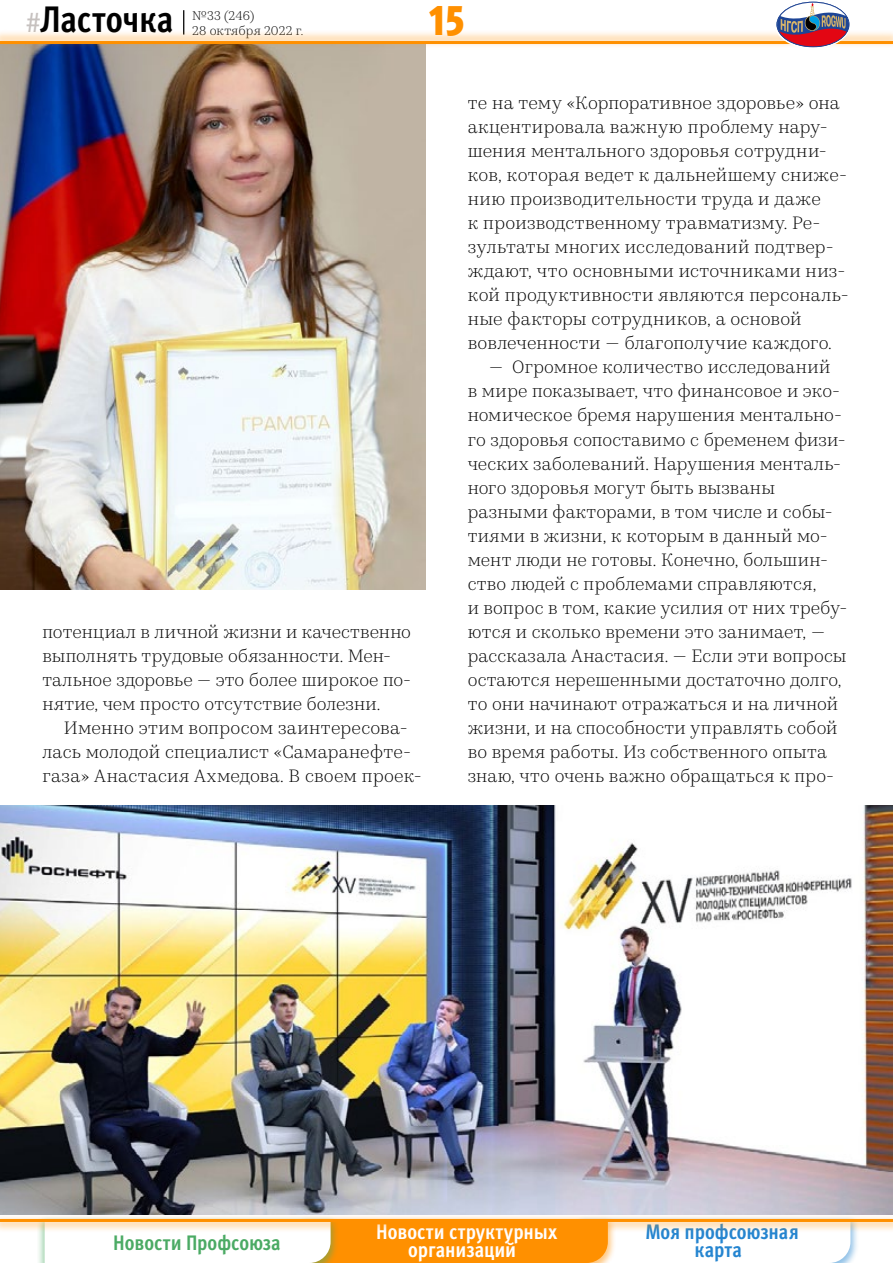
<style>
.page{position:relative;width:893px;height:1263px;background:#fff}
.page>*{position:absolute;margin:0;border:0;box-sizing:border-box;transform-origin:0 0}
.t1{font:900 condensed 43.5px "Meta Pro";color:#ff9000}
.t2{font:700 condensed 36.9px "Meta Pro";letter-spacing:-.005em;color:#000}
.t3{font:700 condensed 21px/18px "Meta Pro";color:#fff;text-align:center}
.t4{font:700 condensed 21px/18px "Meta Pro";letter-spacing:-.005em;color:#2585d0;text-align:center}
.t5{font:700 condensed 21px "Meta Pro";color:#4baa64}
.t6{font:300 18px/24px "Kazimir Text";letter-spacing:.01em;color:#000}
.t7{font:300 12.75px/15px "Kazimir Text";letter-spacing:.015em;color:#000}
.s1{font-weight:400;font-stretch:normal;font-size:27px;color:#c6c1bf}
</style>
<div class="page">
<img style="left:0;top:48px;width:425px;height:542px">
<img style="left:0;top:806px;width:893px;height:408px">
<svg style="left:183px;top:10px;width:1px;height:19px"></svg>
<svg style="left:311px;top:1233px;width:539px;height:30px"></svg>
<div style="left:0;top:29px;width:893px;height:19px;background:#ff9000;opacity:.3"></div>
<hr style="left:0;top:41px;width:893px;height:3px;background:#ff9000">
<div style="left:0;top:1214px;width:893px;height:19px;background:#ff9000;opacity:.3"></div>
<hr style="left:0;top:1219px;width:893px;height:3px;background:#ff9000">
<svg style="left:775px;top:2px;width:75px;height:46px"></svg>
<div style="left:775px;top:0;width:75px;height:48px;border:1px solid #fff;border-radius:50%"></div>
<h2 class="t2" style="left:26px;top:-9px;width:149px"><span class="s1">#</span>Ласточка</h2>
<p class="t7" style="left:192px;top:7px;width:113px">№33 (246)<br>28 октября 2022 г.</p>
<h1 class="t1" style="left:429px;top:-14px;width:37px">15</h1>
<p class="t6" style="left:43px;top:618px;width:370px">потенциал в личной жизни и качественно выполнять трудовые обязанности. Мен&shy;тальное здоровье — это более широкое по&shy;нятие, чем просто отсутствие болезни.</p>
<p class="t6" style="left:43px;top:714px;width:381px;text-align:center">Именно этим вопросом заинтересова&shy;лась молодой специалист «Самаранефте&shy;газа» Анастасия Ахмедова. В своем проек-</p>
<p class="t6" style="left:468px;top:90px;width:383px">те на тему «Корпоративное здоровье» она акцентировала важную проблему нару&shy;шения ментального здоровья сотрудни&shy;ков, которая ведет к дальнейшему сниже&shy;нию производительности труда и даже<br>к производственному травматизму. Ре&shy;зультаты многих исследований подтвер&shy;ждают, что основными источниками низ&shy;кой продуктивности являются персональ&shy;ные факторы сотрудников, а основой вовлеченности — благополучие каждого.</p>
<p class="t6" style="left:468px;top:354px;width:381px;text-indent:21px">— Огромное количество исследований<br>в мире показывает, что финансовое и эко&shy;номическое бремя нарушения ментально&shy;го здоровья сопоставимо с бременем физи&shy;ческих заболеваний. Нарушения менталь&shy;ного здоровья могут быть вызваны разными факторами, в том числе и собы&shy;тиями в жизни, к которым в данный мо&shy;мент люди не готовы. Конечно, большин&shy;ство людей с проблемами справляются,<br>и вопрос в том, какие усилия от них требу&shy;ются и сколько времени это занимает, — рассказала Анастасия. — Если эти вопросы остаются нерешенными достаточно долго, то они начинают отражаться и на личной жизни, и на способности управлять собой во время работы. Из собственного опыта знаю, что очень важно обращаться к про-</p>
<p class="t5" style="left:113px;top:1226px;width:169px">Новости Профсоюза</p>
<p class="t3" style="left:376px;top:1222px;width:182px">Новости структурных организаций</p>
<p class="t4" style="left:645px;top:1222px;width:155px">Моя профсоюзная карта</p>
</div>
